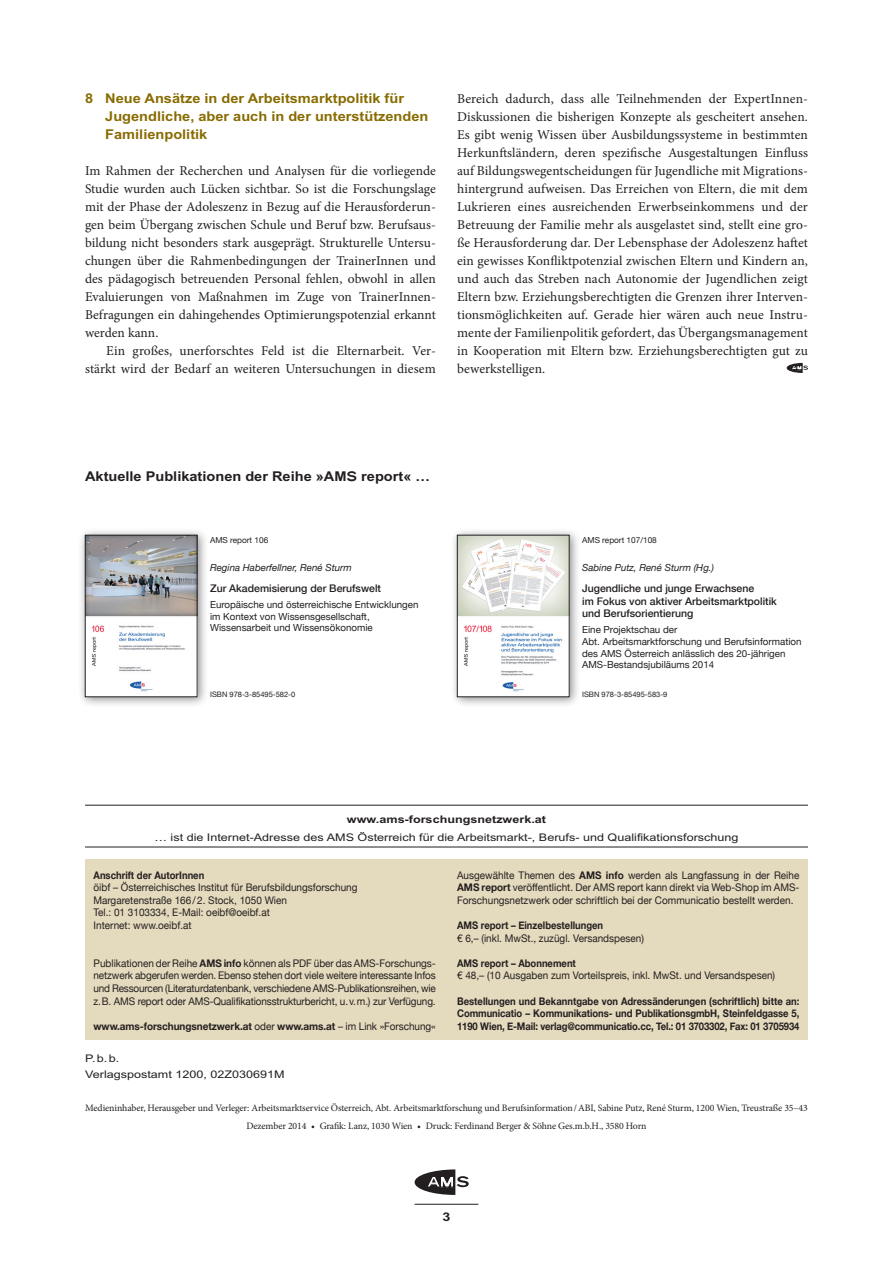
<style>
.page{position:relative;width:893px;height:1263px;background:#fff}
.page>*{position:absolute;margin:0;border:0;box-sizing:border-box;transform-origin:0 0}
.t1{font:13.5px/18px "Minion Pro";color:#231f20;text-align:justify}
.t2{font:700 13.5px/18px "AMS";color:#886c00;scale:.9 1}
.t3{font:700 13.5px "AMS";color:#231f20;scale:.9 1}
.t4{font:700 12px "AMS";color:#231f20}
.t5{font:10.5px/12.6px "Helvetica Neue";color:#231f20;text-align:justify;scale:.95 1}
.t6{font:700 10.5px/12.6px "Helvetica Neue";letter-spacing:-.005em;color:#231f20;text-align:justify;scale:.9 1}
.t7{font:10.5px/16.5px "AMS";color:#231f20}
.t8{font:500 10.5px/12.6px "Helvetica Neue";color:#231f20}
.t9{font:700 10.5px "Helvetica Neue";letter-spacing:-.005em;color:#231f20;scale:.95 1}
.t10{font:700 10.5px "AMS";color:#231f20}
.t11{font:9.75px/18px "Minion Pro";letter-spacing:-.01em;color:#231f20;text-align:center}
.t12{font:9.75px/11.7px "Helvetica Neue";color:#231f20}
.t13{font:italic 9.75px "Helvetica Neue";color:#231f20}
.t14{font:8.25px "Helvetica Neue";color:#231f20}
.t15{font:7.5px "Helvetica Neue";color:#231f20}
.s1{font-weight:700}
.s2{font-weight:400}
</style>
<div class="page">
<svg style="left:415px;top:1169px;width:54px;height:26px"></svg>
<hr style="left:415px;top:1204px;width:63px;height:1px;background:#231f20">
<svg style="left:787px;top:363px;width:21px;height:10px"></svg>
<hr style="left:85px;top:805px;width:723px;height:1px;background:#231f20">
<hr style="left:85px;top:847px;width:723px;height:1px;background:#231f20">
<div style="left:85px;top:859px;width:723px;height:180px;background:#e4dabd"></div>
<div style="left:78px;top:528px;width:130px;height:180px;background:#231f20;opacity:.5"></div>
<img style="left:87px;top:537px;width:108px;height:158px">
<div style="left:85px;top:535px;width:112px;height:162px;border:1px solid #231f20"></div>
<div style="left:450px;top:528px;width:130px;height:180px;background:#231f20;opacity:.5"></div>
<img style="left:459px;top:537px;width:108px;height:158px">
<div style="left:457px;top:535px;width:112px;height:162px;border:1px solid #231f20"></div>
<p class="t2" style="left:105px;top:89px;width:361px;text-indent:-20px">8 Neue Ansätze in der Arbeitsmarktpolitik für<br>Jugendliche, aber auch in der unterstützenden<br>Familienpolitik</p>
<p class="t1" style="left:85px;top:162px;width:352px">Im Rahmen der Recherchen und Analysen für die vorliegende Studie wurden auch Lücken sichtbar. So ist die Forschungslage mit der Phase der Adoleszenz in Bezug auf die Herausforderun&shy;gen beim Übergang zwischen Schule und Beruf bzw. Berufsaus&shy;bildung nicht besonders stark ausgeprägt. Strukturelle Untersu&shy;chungen über die Rahmenbedingungen der TrainerInnen und des pädagogisch betreuenden Personal fehlen, obwohl in allen Evaluierungen von Maßnahmen im Zuge von TrainerInnen-Befragungen ein dahingehendes Optimierungspotenzial erkannt werden kann.</p>
<p class="t1" style="left:85px;top:342px;width:352px;text-align:right">Ein großes, unerforschtes Feld ist die Elternarbeit. Ver&shy;stärkt wird der Bedarf an weiteren Untersuchungen in diesem</p>
<p class="t1" style="left:457px;top:90px;width:352px">Bereich dadurch, dass alle Teilnehmenden der ExpertInnen-Diskussionen die bisherigen Konzepte als gescheitert ansehen.<br>Es gibt wenig Wissen über Ausbildungssysteme in bestimmten Herkunftsländern, deren spezifische Ausgestaltungen Einfluss auf Bildungswegentscheidungen für Jugendliche mit Migrations&shy;hintergrund aufweisen. Das Erreichen von Eltern, die mit dem Lukrieren eines ausreichenden Erwerbseinkommens und der Betreuung der Familie mehr als ausgelastet sind, stellt eine gro&shy;ße Herausforderung dar. Der Lebensphase der Adoleszenz haftet ein gewisses Konfliktpotenzial zwischen Eltern und Kindern an, und auch das Streben nach Autonomie der Jugendlichen zeigt Eltern bzw. Erziehungsberechtigten die Grenzen ihrer Interven&shy;tionsmöglichkeiten auf. Gerade hier wären auch neue Instru&shy;mente der Familienpolitik gefordert, das Übergangsmanagement in Kooperation mit Eltern bzw. Erziehungsberechtigten gut zu bewerkstelligen.</p>
<p class="t3" style="left:85px;top:469px;width:385px">Aktuelle Publikationen der Reihe »AMS report« …</p>
<p class="t14" style="left:210px;top:535px;width:60px">AMS report 106</p>
<p class="t13" style="left:210px;top:562px;width:143px">Regina Haberfellner, René Sturm</p>
<p class="t8" style="left:210px;top:582px;width:172px">Zur Akademisierung der Berufswelt</p>
<p class="t12" style="left:210px;top:599px;width:210px">Europäische und österreichische Entwicklungen im Kontext von Wissensgesellschaft,<br>Wissensarbeit und Wissensökonomie</p>
<p class="t15" style="left:210px;top:690px;width:87px">ISBN 978-3-85495-582-0</p>
<p class="t14" style="left:582px;top:535px;width:76px">AMS report 107/108</p>
<p class="t13" style="left:582px;top:562px;width:134px">Sabine Putz, René Sturm (Hg.)</p>
<p class="t8" style="left:582px;top:582px;width:196px">Jugendliche und junge Erwachsene<br>im Fokus von aktiver Arbeitsmarktpolitik und Berufsorientierung</p>
<p class="t12" style="left:582px;top:624px;width:221px">Eine Projektschau der<br>Abt. Arbeitsmarktforschung und Berufsinformation des AMS Österreich anlässlich des 20-jährigen AMS-Bestandsjubiläums 2014</p>
<p class="t15" style="left:582px;top:690px;width:87px">ISBN 978-3-85495-583-9</p>
<p class="t10" style="left:347px;top:813px;width:201px">www.ams-forschungsnetzwerk.at</p>
<p class="t7" style="left:154px;top:829px;width:585px">… ist die Internet-Adresse des AMS Österreich für die Arbeitsmarkt-, Berufs- und Qualifikationsforschung</p>
<p class="t6" style="left:94px;top:868px;width:125px">Anschrift der AutorInnen</p>
<p class="t5" style="left:94px;top:881px;width:279px;text-align:left">öibf – Österreichisches Institut für Berufsbildungsforschung Margaretenstraße 166/2. Stock, 1050 Wien<br>Tel.: 01 3103334, E-Mail: oeibf@oeibf.at<br>Internet: www.oeibf.at</p>
<p class="t5" style="left:94px;top:956px;width:362px">Publikationen der Reihe <span class="s1">AMS info</span> können als PDF über das AMS-Forschungs&shy;netzwerk abgerufen werden. Ebenso stehen dort viele weitere interessante Infos und Ressourcen (Literaturdatenbank, verschiedene AMS-Publikationsreihen, wie z.B. AMS report oder AMS-Qualifikationsstrukturbericht, u.v.m.) zur Verfügung.</p>
<p class="t9" style="left:94px;top:1019px;width:362px">www.ams-forschungsnetzwerk.at <span class="s2">oder</span> www.ams.at <span class="s2">– im Link »Forschung«</span></p>
<p class="t5" style="left:457px;top:868px;width:362px">Ausgewählte Themen des <span class="s1">AMS info</span> werden als Langfassung in der Reihe <span class="s1">AMS report</span> veröffentlicht. Der AMS report kann direkt via Web-Shop im AMS-Forschungsnetzwerk oder schriftlich bei der Communicatio bestellt werden.</p>
<p class="t6" style="left:457px;top:919px;width:164px">AMS report – Einzelbestellungen</p>
<p class="t5" style="left:457px;top:931px;width:198px">€ 6,– (inkl. MwSt., zuzügl. Versandspesen)</p>
<p class="t6" style="left:457px;top:956px;width:134px">AMS report – Abonnement</p>
<p class="t5" style="left:457px;top:969px;width:336px">€ 48,– (10 Ausgaben zum Vorteilspreis, inkl. MwSt. und Versandspesen)</p>
<p class="t6" style="left:457px;top:994px;width:382px">Bestellungen und Bekanntgabe von Adressänderungen (schriftlich) bitte an:<br>Communicatio – Kommunikations- und PublikationsgmbH, Steinfeldgasse 5, 1190 Wien, E-Mail: verlag@communicatio.cc, Tel.: 01 3703302, Fax: 01 3705934</p>
<p class="t7" style="left:85px;top:1050px;width:201px">P.b.b.<br>Verlagspostamt 1200, 02Z030691M</p>
<p class="t11" style="left:85px;top:1099px;width:724px">Medieninhaber, Herausgeber und Verleger: Arbeitsmarktservice Österreich, Abt. Arbeitsmarktforschung und Berufsinformation/ABI, Sabine Putz, René Sturm, 1200 Wien, Treustraße 35–43<br>Dezember 2014 • Grafik: Lanz, 1030 Wien • Druck: Ferdinand Berger &amp; Söhne Ges.m.b.H., 3580 Horn</p>
<p class="t4" style="left:442px;top:1210px;width:10px">3</p>
</div>
